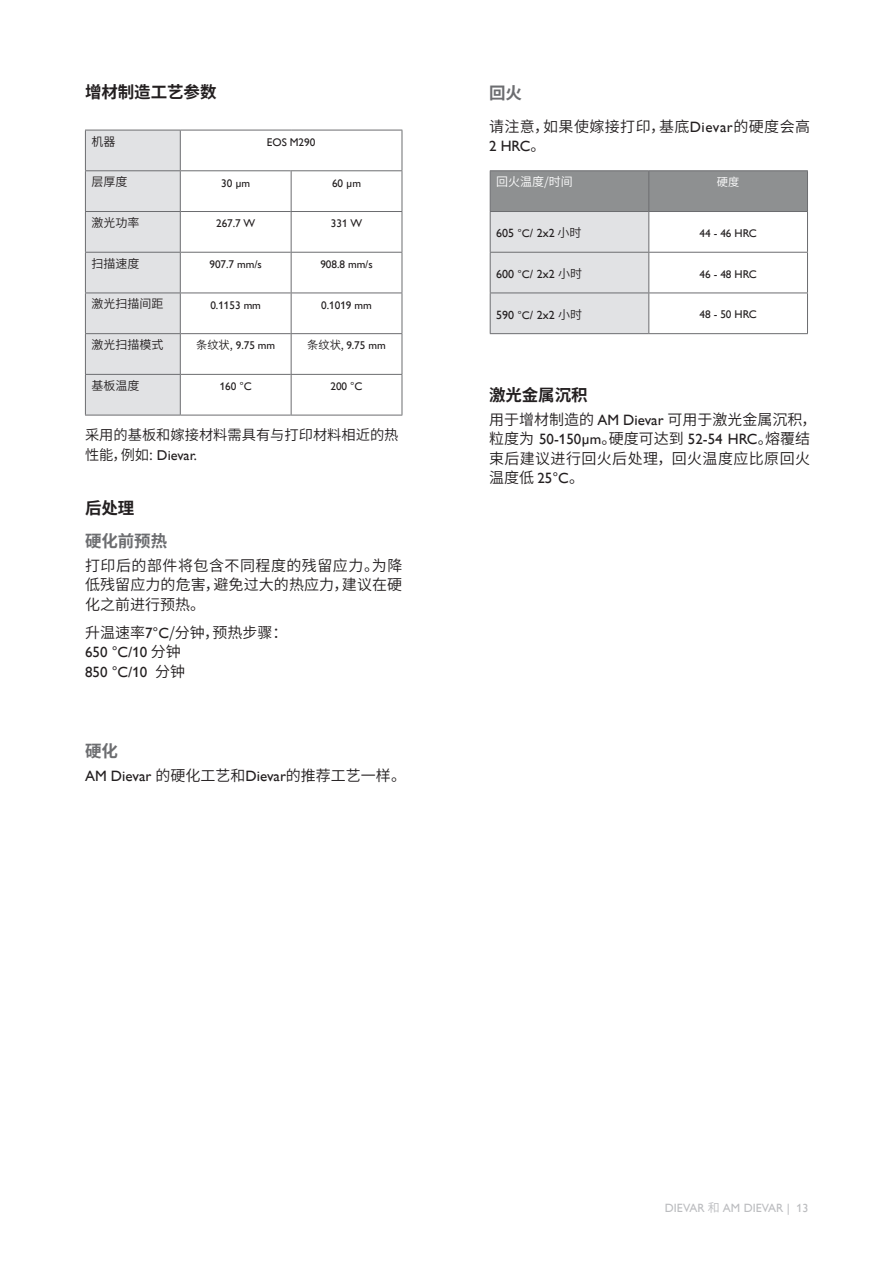
<style>
.page{position:relative;width:893px;height:1263px;background:#fff}
.page>*{position:absolute;margin:0;border:0;box-sizing:border-box;transform-origin:0 0}
._2nd_Heading{font:700 16.5px "Source Han Sans CN";letter-spacing:-.005em;color:#231f20}
._3rd_Heading{font:700 16.5px "Source Han Sans CN";letter-spacing:-.005em;color:#6c6d70}
.Body{font:15px/19.5px "Source Han Sans CN";letter-spacing:.025em;color:#231f20}
.Body-2{font:15px/19.5px "Assab Gill";color:#231f20}
.Brödtext{font:14.25px/19.5px "Source Han Sans CN";color:#231f20}
.Table_texts{font:12px "Assab Gill";color:#231f20}
.Table_texts-2{font:12px "Source Han Sans CN";color:#231f20}
.t1{font:12px "Assab Gill";color:#bcbdc0}
.Table_texts-3{font:12px "Source Han Sans CN";color:#fff}
.Tabelltext{font:11.25px "Assab Gill";letter-spacing:-.005em;color:#231f20}
.Tabelltext-2{font:11.25px "Source Han Sans CN";color:#fff}
.s1{font-family:"Source Han Sans CN"}
.s2{font-family:"Assab Gill"}
.s3{font-size:11.25px}
</style>
<div class="page">
<div style="left:86px;top:131px;width:94px;height:284px;background:#e1e2e4"></div>
<hr style="left:85px;top:130px;width:95px;height:1px;background:#6c6d70">
<hr style="left:85px;top:130px;width:1px;height:40px;background:#6c6d70">
<hr style="left:180px;top:130px;width:111px;height:1px;background:#6c6d70">
<hr style="left:180px;top:130px;width:1px;height:40px;background:#6c6d70">
<hr style="left:291px;top:130px;width:111px;height:1px;background:#6c6d70">
<hr style="left:402px;top:130px;width:1px;height:40px;background:#6c6d70">
<hr style="left:85px;top:170px;width:95px;height:1px;background:#6c6d70">
<hr style="left:85px;top:171px;width:1px;height:40px;background:#6c6d70">
<hr style="left:180px;top:170px;width:111px;height:1px;background:#6c6d70">
<hr style="left:180px;top:171px;width:1px;height:40px;background:#6c6d70">
<hr style="left:85px;top:211px;width:95px;height:1px;background:#6c6d70">
<hr style="left:85px;top:212px;width:1px;height:40px;background:#6c6d70">
<hr style="left:180px;top:211px;width:111px;height:1px;background:#6c6d70">
<hr style="left:180px;top:212px;width:1px;height:40px;background:#6c6d70">
<hr style="left:85px;top:252px;width:95px;height:1px;background:#6c6d70">
<hr style="left:85px;top:253px;width:1px;height:40px;background:#6c6d70">
<hr style="left:180px;top:252px;width:111px;height:1px;background:#6c6d70">
<hr style="left:180px;top:253px;width:1px;height:40px;background:#6c6d70">
<hr style="left:85px;top:293px;width:95px;height:1px;background:#6c6d70">
<hr style="left:85px;top:293px;width:1px;height:40px;background:#6c6d70">
<hr style="left:180px;top:293px;width:111px;height:1px;background:#6c6d70">
<hr style="left:180px;top:293px;width:1px;height:40px;background:#6c6d70">
<hr style="left:85px;top:333px;width:95px;height:1px;background:#6c6d70">
<hr style="left:85px;top:334px;width:1px;height:40px;background:#6c6d70">
<hr style="left:180px;top:333px;width:111px;height:1px;background:#6c6d70">
<hr style="left:180px;top:334px;width:1px;height:40px;background:#6c6d70">
<hr style="left:85px;top:374px;width:95px;height:1px;background:#6c6d70">
<hr style="left:85px;top:375px;width:1px;height:40px;background:#6c6d70">
<hr style="left:180px;top:374px;width:111px;height:1px;background:#6c6d70">
<hr style="left:180px;top:375px;width:1px;height:40px;background:#6c6d70">
<hr style="left:85px;top:415px;width:95px;height:1px;background:#6c6d70">
<hr style="left:180px;top:415px;width:111px;height:1px;background:#6c6d70">
<hr style="left:291px;top:170px;width:111px;height:1px;background:#6c6d70">
<hr style="left:291px;top:171px;width:1px;height:40px;background:#6c6d70">
<hr style="left:402px;top:171px;width:1px;height:40px;background:#6c6d70">
<hr style="left:291px;top:211px;width:111px;height:1px;background:#6c6d70">
<hr style="left:291px;top:212px;width:1px;height:40px;background:#6c6d70">
<hr style="left:402px;top:212px;width:1px;height:40px;background:#6c6d70">
<hr style="left:291px;top:252px;width:111px;height:1px;background:#6c6d70">
<hr style="left:291px;top:253px;width:1px;height:40px;background:#6c6d70">
<hr style="left:402px;top:253px;width:1px;height:40px;background:#6c6d70">
<hr style="left:291px;top:293px;width:111px;height:1px;background:#6c6d70">
<hr style="left:291px;top:293px;width:1px;height:40px;background:#6c6d70">
<hr style="left:402px;top:293px;width:1px;height:40px;background:#6c6d70">
<hr style="left:291px;top:333px;width:111px;height:1px;background:#6c6d70">
<hr style="left:291px;top:334px;width:1px;height:40px;background:#6c6d70">
<hr style="left:402px;top:334px;width:1px;height:40px;background:#6c6d70">
<hr style="left:291px;top:374px;width:111px;height:1px;background:#6c6d70">
<hr style="left:291px;top:375px;width:1px;height:40px;background:#6c6d70">
<hr style="left:402px;top:375px;width:1px;height:40px;background:#6c6d70">
<hr style="left:291px;top:415px;width:111px;height:1px;background:#6c6d70">
<svg style="left:491px;top:171px;width:316px;height:162px"></svg>
<hr style="left:490px;top:170px;width:159px;height:1px;background:#6c6d70">
<hr style="left:490px;top:171px;width:1px;height:40px;background:#6c6d70">
<hr style="left:649px;top:170px;width:159px;height:1px;background:#6c6d70">
<hr style="left:648px;top:171px;width:1px;height:40px;background:#6c6d70">
<hr style="left:807px;top:171px;width:1px;height:40px;background:#6c6d70">
<hr style="left:490px;top:211px;width:159px;height:1px;background:#6c6d70">
<hr style="left:490px;top:212px;width:1px;height:40px;background:#6c6d70">
<hr style="left:649px;top:211px;width:159px;height:1px;background:#6c6d70">
<hr style="left:648px;top:212px;width:1px;height:40px;background:#6c6d70">
<hr style="left:807px;top:212px;width:1px;height:40px;background:#6c6d70">
<hr style="left:490px;top:252px;width:159px;height:1px;background:#6c6d70">
<hr style="left:490px;top:253px;width:1px;height:40px;background:#6c6d70">
<hr style="left:649px;top:252px;width:159px;height:1px;background:#6c6d70">
<hr style="left:648px;top:253px;width:1px;height:40px;background:#6c6d70">
<hr style="left:807px;top:253px;width:1px;height:40px;background:#6c6d70">
<hr style="left:490px;top:293px;width:159px;height:1px;background:#6c6d70">
<hr style="left:490px;top:293px;width:1px;height:40px;background:#6c6d70">
<hr style="left:649px;top:293px;width:159px;height:1px;background:#6c6d70">
<hr style="left:648px;top:293px;width:1px;height:40px;background:#6c6d70">
<hr style="left:807px;top:293px;width:1px;height:40px;background:#6c6d70">
<hr style="left:490px;top:333px;width:159px;height:1px;background:#6c6d70">
<hr style="left:649px;top:333px;width:159px;height:1px;background:#6c6d70">
<p class="_2nd_Heading" style="left:85px;top:83px;width:133px">增材制造工艺参数</p>
<p class="Table_texts-2" style="left:91px;top:134px;width:25px">机器</p>
<p class="Tabelltext" style="left:267px;top:136px;width:50px">EOS M290</p>
<p class="Table_texts-2" style="left:91px;top:175px;width:37px">层厚度</p>
<p class="Tabelltext" style="left:221px;top:177px;width:31px">30 μm</p>
<p class="Tabelltext" style="left:332px;top:177px;width:31px">60 μm</p>
<p class="Table_texts-2" style="left:91px;top:216px;width:49px">激光功率</p>
<p class="Tabelltext" style="left:216px;top:217px;width:41px">267.7 W</p>
<p class="Tabelltext" style="left:331px;top:217px;width:33px">331 W</p>
<p class="Table_texts-2" style="left:91px;top:257px;width:49px">扫描速度</p>
<p class="Tabelltext" style="left:210px;top:258px;width:54px">907.7 mm/s</p>
<p class="Tabelltext" style="left:320px;top:258px;width:54px">908.8 mm/s</p>
<p class="Table_texts-2" style="left:91px;top:297px;width:73px">激光扫描间距</p>
<p class="Tabelltext" style="left:210px;top:299px;width:52px">0.1153 mm</p>
<p class="Tabelltext" style="left:321px;top:299px;width:52px">0.1019 mm</p>
<p class="Table_texts-2" style="left:91px;top:338px;width:73px">激光扫描模式</p>
<p class="Tabelltext" style="left:196px;top:340px;width:81px"><span class="s1">条纹状,</span> 9.75 mm</p>
<p class="Tabelltext" style="left:307px;top:340px;width:80px"><span class="s1">条纹状,</span> 9.75 mm</p>
<p class="Table_texts-2" style="left:91px;top:379px;width:49px">基板温度</p>
<p class="Tabelltext" style="left:220px;top:380px;width:34px">160 °C</p>
<p class="Tabelltext" style="left:330px;top:380px;width:34px">200 °C</p>
<p class="Brödtext" style="left:85px;top:425px;width:315px">采用的基板和嫁接材料需具有与打印材料相近的热性能，例如: <span class="s2">Dievar.</span></p>
<p class="_2nd_Heading" style="left:85px;top:499px;width:51px">后处理</p>
<p class="_3rd_Heading" style="left:85px;top:531px;width:84px">硬化前预热</p>
<p class="Body" style="left:85px;top:556px;width:319px;text-align:justify">打印后的部件将包含不同程度的残留应力。为降低残留应力的危害，避免过大的热应力，建议在硬化之前进行预热。</p>
<p class="Body-2" style="left:85px;top:623px;width:204px"><span class="s1">升温速率</span>7°C<span class="s1">/分钟，预热步骤：<br></span>650 °C/10 <span class="s1">分钟<br></span>850 °C/10 <span class="s1">分钟</span></p>
<p class="_3rd_Heading" style="left:85px;top:742px;width:34px">硬化</p>
<p class="Body-2" style="left:85px;top:766px;width:323px">AM Dievar <span class="s1">的硬化工艺和</span>Dievar<span class="s1">的推荐工艺一样。</span></p>
<p class="_3rd_Heading" style="left:489px;top:84px;width:34px">回火</p>
<p class="Body" style="left:489px;top:117px;width:323px">请注意，如果使嫁接打印，基底<span class="s2">Dievar</span>的硬度会高<br><span class="s2">2 HRC</span>。</p>
<p class="Table_texts-3" style="left:496px;top:175px;width:78px">回火温度/时间</p>
<p class="Tabelltext-2" style="left:717px;top:175px;width:24px">硬度</p>
<p class="Table_texts" style="left:496px;top:227px;width:87px">605 <span class="s3">°C</span>/ 2x2 <span class="s1">小时</span></p>
<p class="Tabelltext" style="left:700px;top:227px;width:59px">44 - 46 HRC</p>
<p class="Table_texts" style="left:496px;top:267px;width:87px">600 <span class="s3">°C</span>/ 2x2 <span class="s1">小时</span></p>
<p class="Tabelltext" style="left:700px;top:268px;width:59px">46 - 48 HRC</p>
<p class="Table_texts" style="left:496px;top:308px;width:87px">590 <span class="s3">°C</span>/ 2x2 <span class="s1">小时</span></p>
<p class="Tabelltext" style="left:700px;top:308px;width:59px">48 - 50 HRC</p>
<p class="_2nd_Heading" style="left:489px;top:385px;width:100px">激光金属沉积</p>
<p class="Body" style="left:489px;top:410px;width:329px">用于增材制造的 <span class="s2">AM Dievar</span> 可用于激光金属沉积，粒度为 <span class="s2">50-150μ m</span>。硬度可达到 <span class="s2">52-54 HRC</span>。熔覆结束后建议进行回火后处理，回火温度应比原回火温度低 <span class="s2">25°C</span>。</p>
<p class="t1" style="left:665px;top:1201px;width:145px">DIEVAR <span class="s1">和</span> AM DIEVAR | 13</p>
</div>
